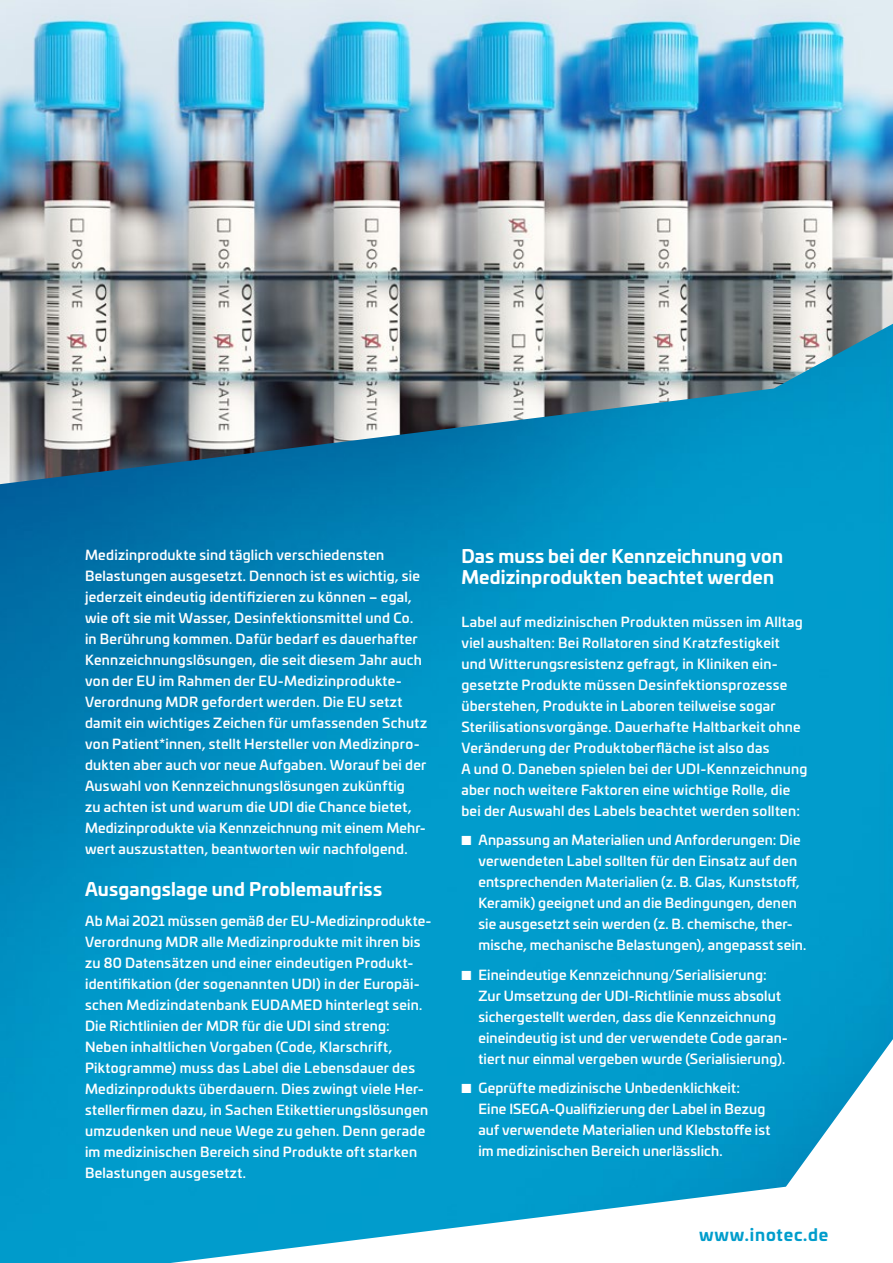
<style>
.page{position:relative;width:893px;height:1263px;background:#fff}
.page>*{position:absolute;margin:0;border:0;box-sizing:border-box;transform-origin:0 0}
.t1{font:700 18px/21px "Univia Pro";letter-spacing:.01em;color:#fff}
.t2{font:700 16.5px "Univia Pro";letter-spacing:.05em;color:#009dcc}
.t3{font:500 13.5px/21px "Univia Pro";letter-spacing:.02em;color:#fff}
</style>
<div class="page">
<img style="left:0;top:0;width:893px;height:324px">
<img style="left:0;top:324px;width:893px;height:939px">
<svg style="left:170px;top:1039px;width:723px;height:224px;fill:#019ccc"></svg>
<p class="t3" style="left:85px;top:543px;width:344px">Medizinprodukte sind täglich verschiedensten Belastungen ausgesetzt. Dennoch ist es wichtig, sie jederzeit eindeutig identifizieren zu können – egal, wie oft sie mit Wasser, Desinfektionsmittel und Co. in Berührung kommen. Dafür bedarf es dauerhafter Kennzeichnungslösungen, die seit diesem Jahr auch von der EU im Rahmen der EU-Medizinprodukte-Verordnung MDR gefordert werden. Die EU setzt damit ein wichtiges Zeichen für umfassenden Schutz von Patient*innen, stellt Hersteller von Medizinpro&shy;dukten aber auch vor neue Aufgaben. Worauf bei der Auswahl von Kennzeichnungslösungen zukünftig<br>zu achten ist und warum die UDI die Chance bietet, Medizinprodukte via Kennzeichnung mit einem Mehr&shy;wert auszustatten, beantworten wir nachfolgend.</p>
<h1 class="t1" style="left:85px;top:877px;width:299px">Ausgangslage und Problemaufriss</h1>
<p class="t3" style="left:85px;top:909px;width:348px">Ab Mai 2021 müssen gemäß der EU-Medizinprodukte-Verordnung MDR alle Medizinprodukte mit ihren bis zu 80 Datensätzen und einer eindeutigen Produkt&shy;identifikation (der sogenannten UDI) in der Europäi&shy;schen Medizindatenbank EUDAMED hinterlegt sein.<br>Die Richtlinien der MDR für die UDI sind streng:<br>Neben inhaltlichen Vorgaben (Code, Klarschrift, Piktogramme) muss das Label die Lebensdauer des Medizinprodukts überdauern. Dies zwingt viele Her&shy;stellerfirmen dazu, in Sachen Etikettierungslösungen umzudenken und neue Wege zu gehen. Denn gerade im medizinischen Bereich sind Produkte oft starken Belastungen ausgesetzt.</p>
<h1 class="t1" style="left:461px;top:545px;width:323px">Das muss bei der Kennzeichnung von<br>Medizinprodukten beachtet werden</h1>
<p class="t3" style="left:461px;top:610px;width:348px">Label auf medizinischen Produkten müssen im Alltag viel aushalten: Bei Rollatoren sind Kratzfestigkeit und Witterungsresistenz gefragt, in Kliniken ein&shy;gesetzte Produkte müssen Desinfektionsprozesse überstehen, Produkte in Laboren teilweise sogar Sterilisationsvorgänge. Dauerhafte Haltbarkeit ohne Veränderung der Produktoberfläche ist also das<br>A und O. Daneben spielen bei der UDI-Kennzeichnung aber noch weitere Faktoren eine wichtige Rolle, die bei der Auswahl des Labels beachtet werden sollten:</p>
<p class="t3" style="left:478px;top:829px;width:330px;text-indent:-17px">■ Anpassung an Materialien und Anforderungen: Die verwendeten Label sollten für den Einsatz auf den entsprechenden Materialien (z. B. Glas, Kunststoff, Keramik) geeignet und an die Bedingungen, denen sie ausgesetzt sein werden (z. B. chemische, ther&shy;mische, mechanische Belastungen), angepasst sein.</p>
<p class="t3" style="left:478px;top:963px;width:311px;text-indent:-17px">■ Eineindeutige Kennzeichnung/Serialisierung:<br>Zur Umsetzung der UDI-Richtlinie muss absolut sichergestellt werden, dass die Kennzeichnung eineindeutig ist und der verwendete Code garan&shy;tiert nur einmal vergeben wurde (Serialisierung).</p>
<p class="t3" style="left:478px;top:1077px;width:293px;text-indent:-17px">■ Geprüfte medizinische Unbedenklichkeit:<br>Eine ISEGA-Qualifizierung der Label in Bezug auf verwendete Materialien und Klebstoffe ist im medizinischen Bereich unerlässlich.</p>
<p class="t2" style="left:699px;top:1221px;width:131px">www.inotec.de</p>
</div>
